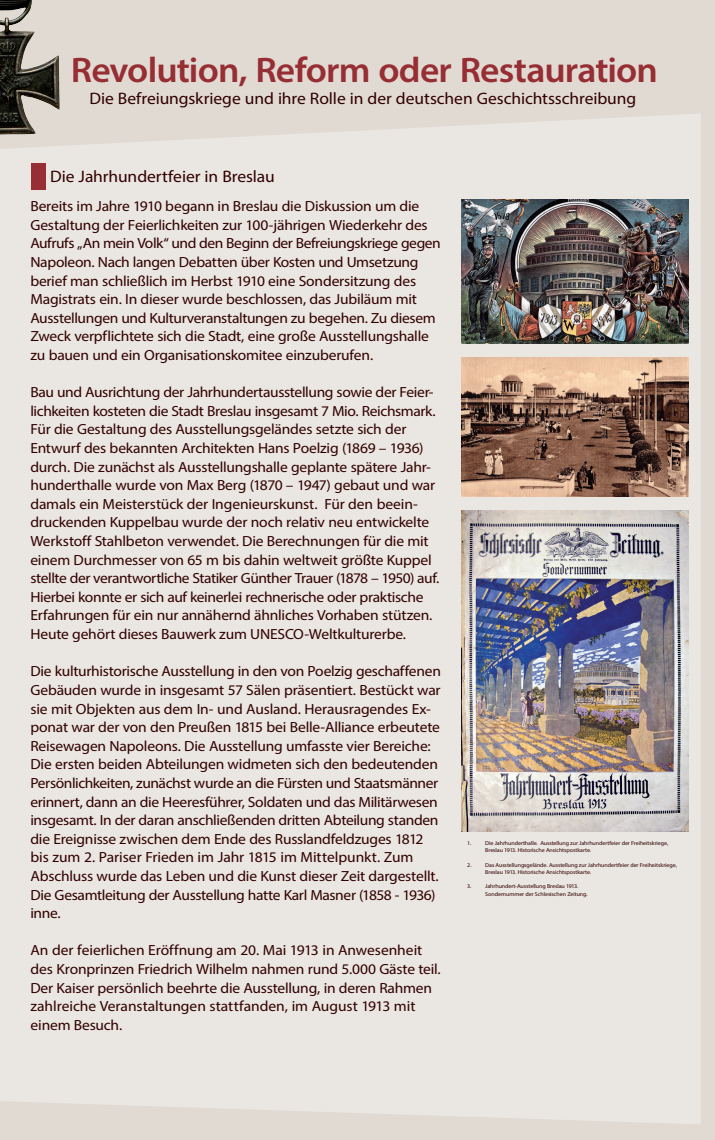
<style>
.page{position:relative;width:715px;height:1140px;background:#fff}
.page>*{position:absolute;margin:0;border:0;box-sizing:border-box;transform-origin:0 0}
.t1{font:600 35.6px "Myriad Pro";letter-spacing:-.025em;color:#962e33;scale:1.05 1}
.t2{font:16.6px "Myriad Pro";letter-spacing:-.005em;color:#300000;scale:1.05 1}
.t3{font:14.75px/18.6px "Myriad Pro";letter-spacing:-.015em;color:#300000;scale:1.05 1}
.t4{font:5.7px/7.2px "Myriad Pro";letter-spacing:-.015em;color:#300000;scale:1.05 1}
</style>
<div class="page">
<div style="left:0;top:0;width:714px;height:1140px;background:#e0dad3"></div>
<div style="left:0;top:114px;width:700px;height:1010px;background:#eae6e1"></div>
<img style="left:0;top:0;width:61px;height:136px">
<div style="left:32px;top:163px;width:14px;height:26px;background:#962e33"></div>
<img style="left:461px;top:199px;width:226px;height:144px">
<img style="left:461px;top:358px;width:226px;height:138px">
<img style="left:461px;top:510px;width:226px;height:322px">
<p class="t1" style="left:71px;top:47px;width:560px">Revolution, Reform oder Restauration</p>
<p class="t2" style="left:89px;top:89px;width:522px">Die Befreiungskriege und ihre Rolle in der deutschen Geschichtsschreibung</p>
<p class="t2" style="left:50px;top:166px;width:215px">Die Jahrhundertfeier in Breslau</p>
<p class="t3" style="left:30px;top:197px;width:392px">Bereits im Jahre 1910 begann in Breslau die Diskussion um die Gestaltung der Feierlichkeiten zur 100-jährigen Wiederkehr des Aufrufs „An mein Volk“ und den Beginn der Befreiungskriege gegen Napoleon. Nach langen Debatten über Kosten und Umsetzung berief man schließlich im Herbst 1910 eine Sondersitzung des Magistrats ein. In dieser wurde beschlossen, das Jubiläum mit Ausstellungen und Kulturveranstaltungen zu begehen. Zu diesem Zweck verpflichtete sich die Stadt, eine große Ausstellungshalle zu bauen und ein Organisationskomitee einzuberufen.</p>
<p class="t3" style="left:30px;top:383px;width:391px">Bau und Ausrichtung der Jahrhundertausstellung sowie der Feier&shy;lichkeiten kosteten die Stadt Breslau insgesamt 7 Mio. Reichsmark.<br>Für die Gestaltung des Ausstellungsgeländes setzte sich der Entwurf des bekannten Architekten Hans Poelzig (1869 – 1936) durch. Die zunächst als Ausstellungshalle geplante spätere Jahr&shy;hunderthalle wurde von Max Berg (1870 – 1947) gebaut und war damals ein Meisterstück der Ingenieurskunst. Für den beein&shy;druckenden Kuppelbau wurde der noch relativ neu entwickelte Werkstoff Stahlbeton verwendet. Die Berechnungen für die mit einem Durchmesser von 65 m bis dahin weltweit größte Kuppel stellte der verantwortliche Statiker Günther Trauer (1878 – 1950) auf.<br>Hierbei konnte er sich auf keinerlei rechnerische oder praktische Erfahrungen für ein nur annähernd ähnliches Vorhaben stützen.<br>Heute gehört dieses Bauwerk zum UNESCO-Weltkulturerbe.</p>
<p class="t3" style="left:30px;top:662px;width:392px">Die kulturhistorische Ausstellung in den von Poelzig geschaffenen Gebäuden wurde in insgesamt 57 Sälen präsentiert. Bestückt war sie mit Objekten aus dem In- und Ausland. Herausragendes Ex&shy;ponat war der von den Preußen 1815 bei Belle-Alliance erbeutete Reisewagen Napoleons. Die Ausstellung umfasste vier Bereiche:<br>Die ersten beiden Abteilungen widmeten sich den bedeutenden Persönlichkeiten, zunächst wurde an die Fürsten und Staatsmänner erinnert, dann an die Heeresführer, Soldaten und das Militärwesen insgesamt. In der daran anschließenden dritten Abteilung standen die Ereignisse zwischen dem Ende des Russlandfeldzuges 1812 bis zum 2. Pariser Frieden im Jahr 1815 im Mittelpunkt. Zum</p>
<p class="t3" style="left:30px;top:866px;width:390px">Abschluss wurde das Leben und die Kunst dieser Zeit dargestellt.<br>Die Gesamtleitung der Ausstellung hatte Karl Masner (1858 - 1936) inne.</p>
<p class="t3" style="left:30px;top:941px;width:392px">An der feierlichen Eröffnung am 20. Mai 1913 in Anwesenheit des Kronprinzen Friedrich Wilhelm nahmen rund 5.000 Gäste teil.<br>Der Kaiser persönlich beehrte die Ausstellung, in deren Rahmen zahlreiche Veranstaltungen stattfanden, im August 1913 mit</p>
<p class="t3" style="left:30px;top:1015px;width:89px">einem Besuch.</p>
<p class="t4" style="left:467px;top:839px;width:5px">1.</p>
<p class="t4" style="left:485px;top:839px;width:176px">Die Jahrhunderthalle. Ausstellung zur Jahrhundertfeier der Freiheitskriege,</p>
<p class="t4" style="left:485px;top:846px;width:102px">Breslau 1913. Historische Ansichtspostkarte.</p>
<p class="t4" style="left:467px;top:861px;width:6px">2.</p>
<p class="t4" style="left:485px;top:861px;width:184px">Das Ausstellungsgelände. Ausstellung zur Jahrhundertfeier der Freiheitskriege,<br>Breslau 1913. Historische Ansichtspostkarte.</p>
<p class="t4" style="left:467px;top:882px;width:6px">3.</p>
<p class="t4" style="left:485px;top:882px;width:90px">Jahrhundert-Ausstellung Breslau 1913.</p>
<p class="t4" style="left:485px;top:890px;width:99px">Sondernummer der Schlesischen Zeitung.</p>
</div>
